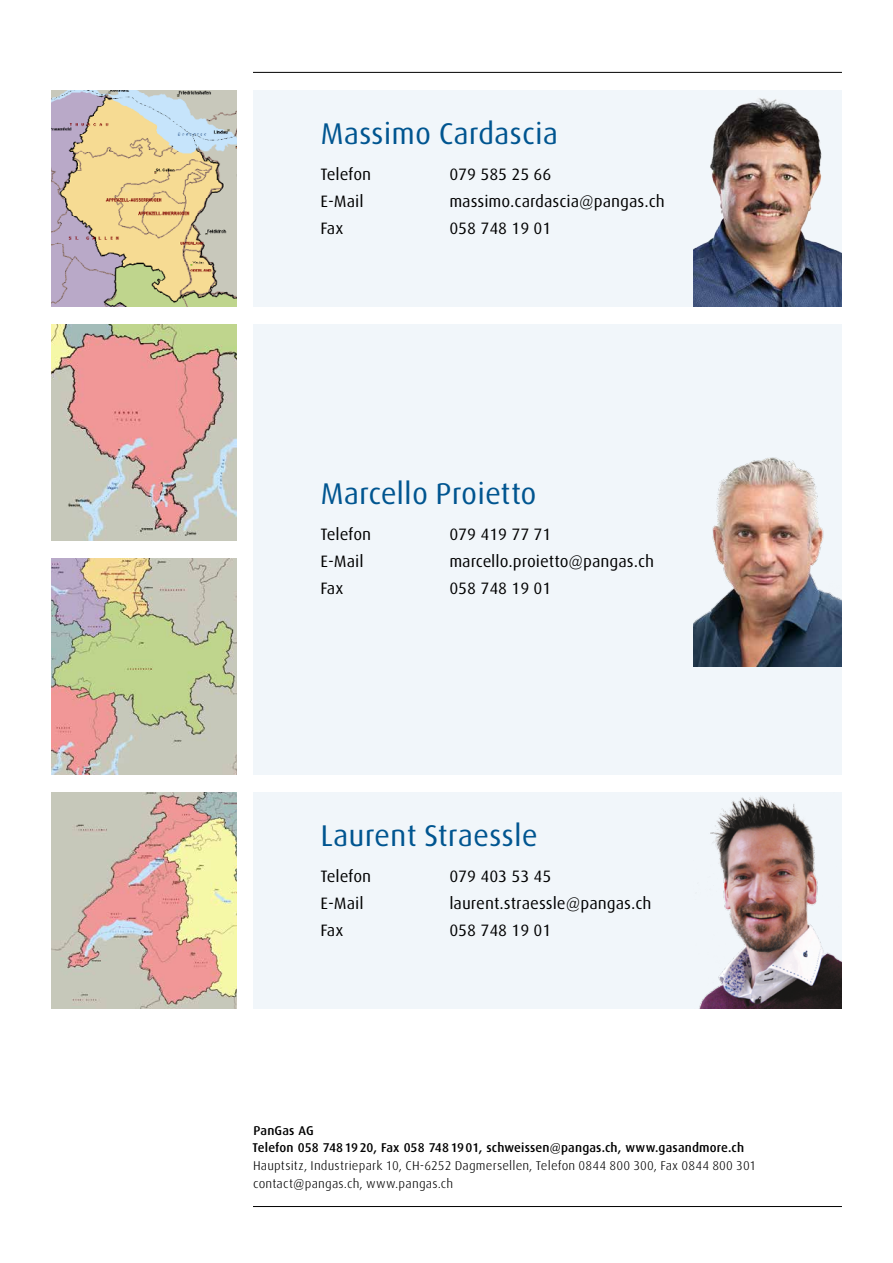
<style>
.page{position:relative;width:893px;height:1263px;background:#fff}
.page>*{position:absolute;margin:0;border:0;box-sizing:border-box;transform-origin:0 0}
.t1{font:30px "Linde Dax Global";color:#005590}
.t2{font:16.5px "Linde Dax Global";color:#000}
.t3{font:300 12.75px/17.9px "Linde Dax Global";letter-spacing:.01em;color:#000}
.t4{font:500 12.75px/17.9px "Linde Dax Global";letter-spacing:.015em;color:#000}
</style>
<div class="page">
<img style="left:51px;top:558px;width:185px;height:216px">
<img style="left:51px;top:324px;width:185px;height:216px">
<img style="left:51px;top:792px;width:185px;height:216px">
<div style="left:253px;top:324px;width:589px;height:450px;background:#f1f6fa"></div>
<div style="left:253px;top:792px;width:589px;height:216px;background:#f1f6fa"></div>
<img style="left:694px;top:457px;width:148px;height:209px">
<img style="left:699px;top:795px;width:143px;height:213px">
<img style="left:51px;top:90px;width:185px;height:216px">
<div style="left:253px;top:90px;width:589px;height:216px;background:#f1f6fa"></div>
<img style="left:694px;top:98px;width:148px;height:208px">
<hr style="left:253px;top:72px;width:589px;height:1px;background:#000">
<hr style="left:253px;top:1206px;width:589px;height:1px;background:#000">
<h1 class="t1" style="left:320px;top:116px;width:239px">Massimo Cardascia</h1>
<p class="t2" style="left:320px;top:165px;width:52px">Telefon</p>
<p class="t2" style="left:449px;top:165px;width:104px">079 585 25 66</p>
<p class="t2" style="left:320px;top:192px;width:45px">E-Mail</p>
<p class="t2" style="left:449px;top:192px;width:217px">massimo.cardascia@pangas.ch</p>
<p class="t2" style="left:320px;top:219px;width:25px">Fax</p>
<p class="t2" style="left:449px;top:219px;width:104px">058 748 19 01</p>
<h1 class="t1" style="left:320px;top:476px;width:218px">Marcello Proietto</h1>
<p class="t2" style="left:320px;top:525px;width:52px">Telefon</p>
<p class="t2" style="left:449px;top:525px;width:104px">079 419 77 71</p>
<p class="t2" style="left:320px;top:552px;width:45px">E-Mail</p>
<p class="t2" style="left:449px;top:552px;width:206px">marcello.proietto@pangas.ch</p>
<p class="t2" style="left:320px;top:579px;width:25px">Fax</p>
<p class="t2" style="left:449px;top:579px;width:104px">058 748 19 01</p>
<h1 class="t1" style="left:320px;top:818px;width:219px">Laurent Straessle</h1>
<p class="t2" style="left:320px;top:867px;width:52px">Telefon</p>
<p class="t2" style="left:449px;top:867px;width:104px">079 403 53 45</p>
<p class="t2" style="left:320px;top:894px;width:45px">E-Mail</p>
<p class="t2" style="left:449px;top:894px;width:204px">laurent.straessle@pangas.ch</p>
<p class="t2" style="left:320px;top:921px;width:25px">Fax</p>
<p class="t2" style="left:449px;top:921px;width:104px">058 748 19 01</p>
<p class="t4" style="left:253px;top:1121px;width:493px">PanGas AG<br>Telefon 058 7481920, Fax 058 7481901, schweissen@pangas.ch, www.gasandmore.ch</p>
<p class="t3" style="left:253px;top:1157px;width:505px">Hauptsitz, Industriepark 10, CH-6252 Dagmersellen, Telefon 0844 800 300, Fax 0844 800 301 contact@pangas.ch, www.pangas.ch</p>
</div>
